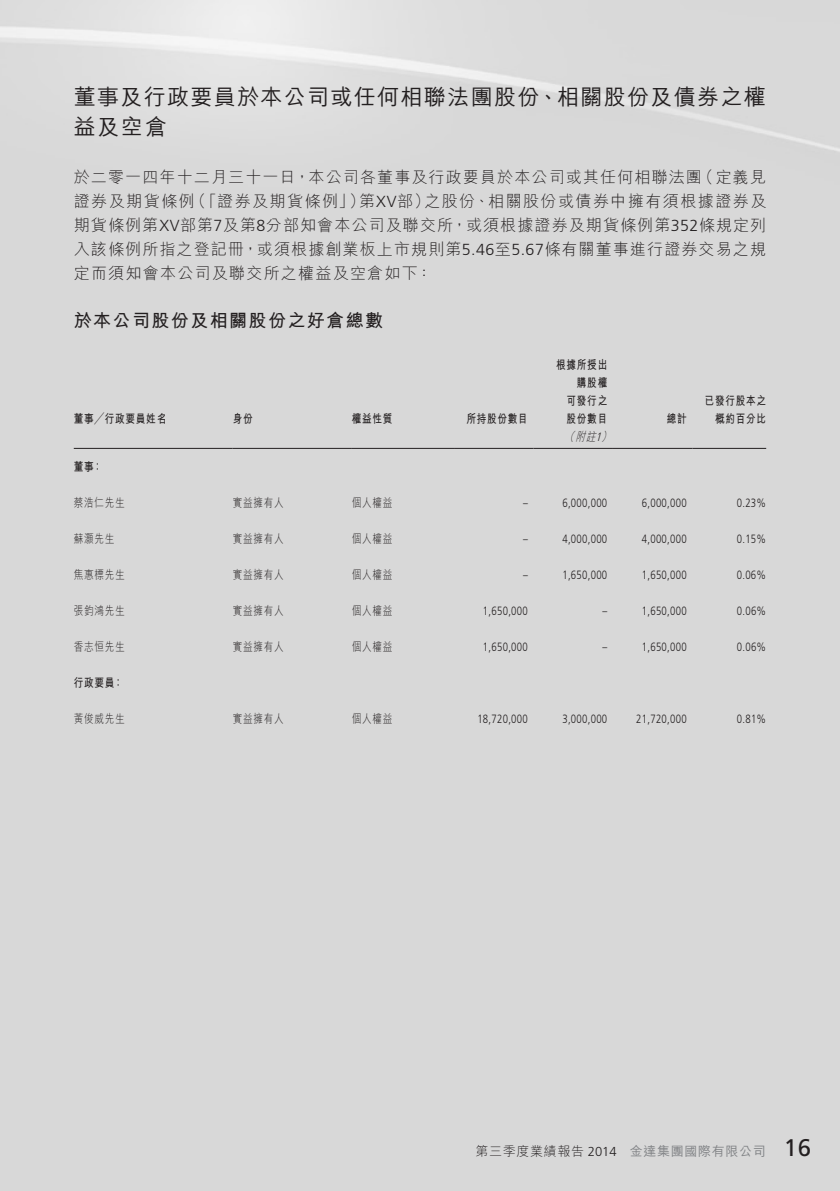
<style>
.page{position:relative;width:840px;height:1191px;background:#fff}
.page>*{position:absolute;margin:0;border:0;box-sizing:border-box;transform-origin:0 0}
.t1{font:24px "Frutiger LT Std";color:#231f20}
.Heading_1{font:500 22px/30px "M Hei HK";letter-spacing:.06em;color:#231f20}
.Heading_2{font:700 18px "M Hei HK";letter-spacing:.08em;color:#231f20}
.Body_Text{font:300 16px/24px "M Hei HK";letter-spacing:.07em;color:#231f20}
.Body_Text-2{font:300 16px "M Hei HK";letter-spacing:.09em;color:#231f20}
.t2{font:300 13px "M Hei HK";letter-spacing:.05em;color:#231f20}
.t3{font:500 13px "M Hei HK";letter-spacing:.05em;color:#808285}
.Body_Text-3{font:300 12px "Frutiger LT Std";letter-spacing:.03em;color:#231f20;scale:.8 1}
.Body_Text-4{font:300 12px "M Hei HK";letter-spacing:.08em;color:#231f20;scale:.8 1}
.Body_Text-5{font:700 12px "M Hei HK";letter-spacing:.08em;color:#231f20;scale:.8 1}
.Body_Text-6{font:italic 300 12px "M Hei HK";color:#231f20;scale:.8 1}
.s1{font-family:"Frutiger LT Std"}
</style>
<div class="page">
<div style="left:1px;top:0;width:838px;height:1191px;background:#d8d8d8"></div>
<img style="left:0;top:0;width:1px;height:1191px">
<hr style="left:74px;top:448px;width:158px;height:1px;background:#231f20">
<hr style="left:232px;top:448px;width:119px;height:1px;background:#231f20">
<hr style="left:351px;top:448px;width:103px;height:1px;background:#231f20">
<hr style="left:454px;top:448px;width:79px;height:1px;background:#231f20">
<hr style="left:533px;top:448px;width:79px;height:1px;background:#231f20">
<hr style="left:612px;top:448px;width:80px;height:1px;background:#231f20">
<hr style="left:692px;top:448px;width:73px;height:1px;background:#231f20">
<p class="Heading_1" style="left:74px;top:80px;width:693px">董事及行政要員於本公司或任何相聯法團股份、相關股份及債券之權益及空倉</p>
<p class="Body_Text" style="left:697px;top:165px;width:70px">（定義見</p>
<p class="Body_Text" style="left:424px;top:165px;width:343px;text-indent:-350px">於二零一四年十二月三十一日，本公司各董事及行政要員於本公司或其任何相聯法團<br>之股份、相關股份或債券中擁有須根據證券及</p>
<p class="Body_Text-2" style="left:190px;top:193px;width:176px">（「證券及期貨條例」）</p>
<p class="Body_Text" style="left:359px;top:189px;width:73px">第<span class="s1">XV</span>部）</p>
<p class="Body_Text" style="left:74px;top:189px;width:693px">證券及期貨條例<br>期貨條例第<span class="s1">XV</span>部第<span class="s1">7</span>及第<span class="s1">8</span>分部知會本公司及聯交所，或須根據證券及期貨條例第<span class="s1">352</span>條規定列入該條例所指之登記冊，或須根據創業板上市規則第<span class="s1">5.46</span>至<span class="s1">5.67</span>條有關董事進行證券交易之規定而須知會本公司及聯交所之權益及空倉如下：</p>
<p class="Heading_2" style="left:74px;top:307px;width:311px">於本公司股份及相關股份之好倉總數</p>
<p class="Body_Text-5" style="left:74px;top:410px;width:117px">董事╱行政要員姓名</p>
<p class="Body_Text-5" style="left:232px;top:410px;width:26px">身份</p>
<p class="Body_Text-5" style="left:351px;top:410px;width:52px">權益性質</p>
<p class="Body_Text-5" style="left:466px;top:410px;width:78px">所持股份數目</p>
<p class="Body_Text-5" style="left:556px;top:356px;width:65px">根據所授出</p>
<p class="Body_Text-5" style="left:576px;top:374px;width:39px">購股權</p>
<p class="Body_Text-5" style="left:566px;top:392px;width:52px">可發行之</p>
<p class="Body_Text-5" style="left:566px;top:410px;width:52px">股份數目</p>
<p class="Body_Text-5" style="left:666px;top:410px;width:26px">總計</p>
<p class="Body_Text-5" style="left:704px;top:392px;width:78px">已發行股本之</p>
<p class="Body_Text-5" style="left:714px;top:410px;width:65px">概約百分比</p>
<p class="Body_Text-6" style="left:564px;top:431px;width:17px">（</p>
<p class="Body_Text-6" style="left:595px;top:431px;width:24px">(<span class="s1">1</span></p>
<p class="Body_Text-6" style="left:575px;top:431px;width:30px">附註</p>
<p class="Body_Text-5" style="left:74px;top:458px;width:37px">董事：</p>
<p class="Body_Text-4" style="left:74px;top:497px;width:65px">蔡浩仁先生</p>
<p class="Body_Text-4" style="left:232px;top:497px;width:65px">實益擁有人</p>
<p class="Body_Text-4" style="left:351px;top:497px;width:52px">個人權益</p>
<p class="Body_Text-3" style="left:522px;top:496px;width:7px">–</p>
<p class="Body_Text-3" style="left:562px;top:496px;width:58px">6,000,000</p>
<p class="Body_Text-3" style="left:641px;top:496px;width:58px">6,000,000</p>
<p class="Body_Text-3" style="left:736px;top:496px;width:38px">0.23%</p>
<p class="Body_Text-4" style="left:74px;top:533px;width:52px">蘇灝先生</p>
<p class="Body_Text-4" style="left:232px;top:533px;width:65px">實益擁有人</p>
<p class="Body_Text-4" style="left:351px;top:533px;width:52px">個人權益</p>
<p class="Body_Text-3" style="left:522px;top:532px;width:8px">–</p>
<p class="Body_Text-3" style="left:562px;top:532px;width:58px">4,000,000</p>
<p class="Body_Text-3" style="left:641px;top:532px;width:58px">4,000,000</p>
<p class="Body_Text-3" style="left:736px;top:532px;width:38px">0.15%</p>
<p class="Body_Text-4" style="left:74px;top:569px;width:65px">焦惠標先生</p>
<p class="Body_Text-4" style="left:232px;top:569px;width:65px">實益擁有人</p>
<p class="Body_Text-4" style="left:351px;top:569px;width:52px">個人權益</p>
<p class="Body_Text-3" style="left:522px;top:568px;width:7px">–</p>
<p class="Body_Text-3" style="left:562px;top:568px;width:58px">1,650,000</p>
<p class="Body_Text-3" style="left:641px;top:568px;width:58px">1,650,000</p>
<p class="Body_Text-3" style="left:736px;top:568px;width:38px">0.06%</p>
<p class="Body_Text-4" style="left:74px;top:605px;width:65px">張鈞鴻先生</p>
<p class="Body_Text-4" style="left:232px;top:605px;width:65px">實益擁有人</p>
<p class="Body_Text-4" style="left:351px;top:605px;width:52px">個人權益</p>
<p class="Body_Text-3" style="left:482px;top:604px;width:58px">1,650,000</p>
<p class="Body_Text-3" style="left:602px;top:604px;width:8px">–</p>
<p class="Body_Text-3" style="left:641px;top:604px;width:58px">1,650,000</p>
<p class="Body_Text-3" style="left:736px;top:604px;width:38px">0.06%</p>
<p class="Body_Text-4" style="left:74px;top:641px;width:65px">香志恒先生</p>
<p class="Body_Text-5" style="left:74px;top:674px;width:63px">行政要員：</p>
<p class="Body_Text-4" style="left:232px;top:641px;width:65px">實益擁有人</p>
<p class="Body_Text-4" style="left:351px;top:641px;width:52px">個人權益</p>
<p class="Body_Text-3" style="left:482px;top:640px;width:58px">1,650,000</p>
<p class="Body_Text-3" style="left:602px;top:640px;width:8px">–</p>
<p class="Body_Text-3" style="left:641px;top:640px;width:58px">1,650,000</p>
<p class="Body_Text-3" style="left:736px;top:640px;width:38px">0.06%</p>
<p class="Body_Text-4" style="left:74px;top:713px;width:65px">黃俊威先生</p>
<p class="Body_Text-4" style="left:232px;top:713px;width:65px">實益擁有人</p>
<p class="Body_Text-4" style="left:351px;top:713px;width:52px">個人權益</p>
<p class="Body_Text-3" style="left:477px;top:712px;width:65px">18,720,000</p>
<p class="Body_Text-3" style="left:562px;top:712px;width:58px">3,000,000</p>
<p class="Body_Text-3" style="left:636px;top:712px;width:65px">21,720,000</p>
<p class="Body_Text-3" style="left:736px;top:712px;width:38px">0.81%</p>
<p class="t2" style="left:475px;top:1144px;width:143px">第三季度業績報告 <span class="s1">2014</span></p>
<p class="t3" style="left:629px;top:1141px;width:137px">金達集團國際有限公司</p>
<h1 class="t1" style="left:783px;top:1133px;width:29px">16</h1>
</div>
